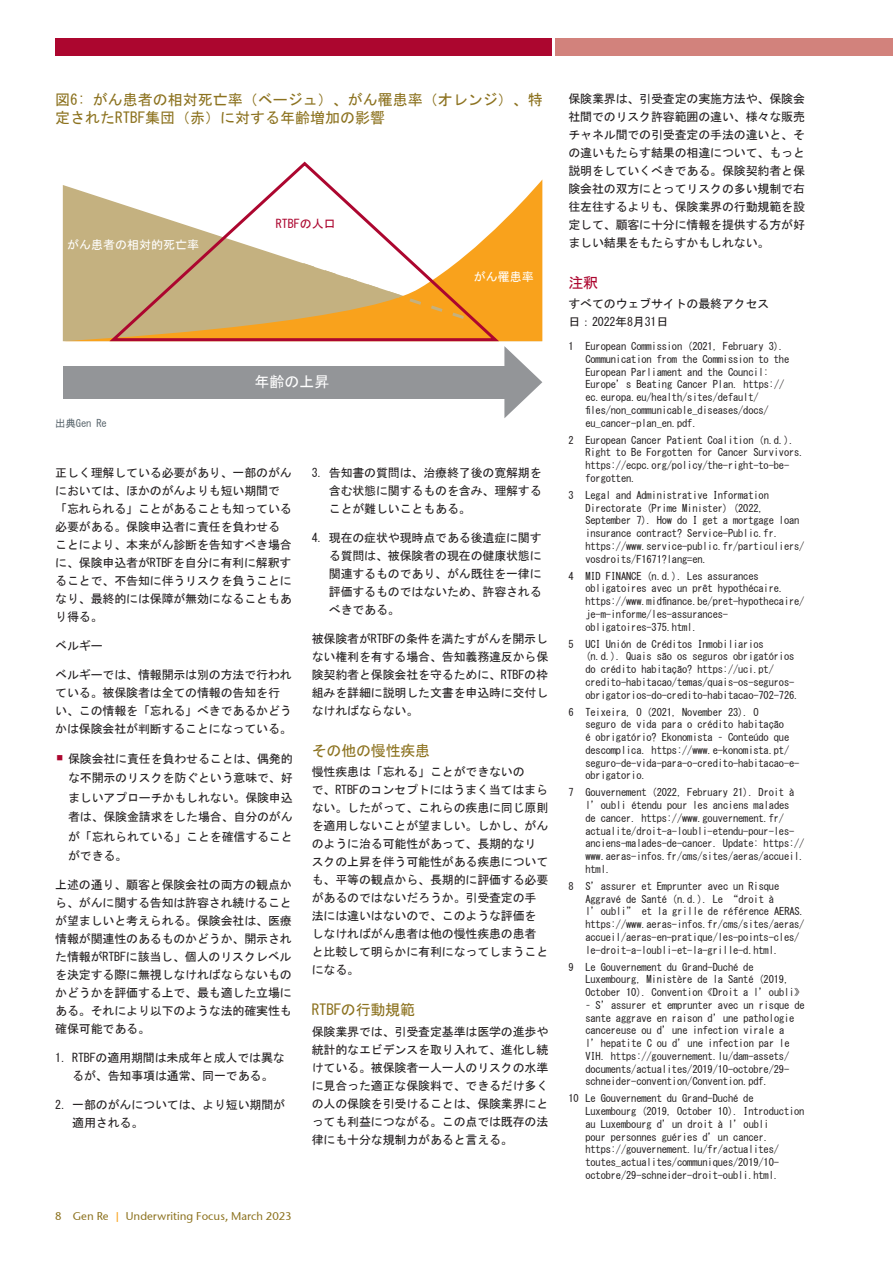
<style>
.page{position:relative;width:893px;height:1263px;background:#fff}
.page>*{position:absolute;margin:0;border:0;box-sizing:border-box;transform-origin:0 0}
.Diagramm-___Tabellen{font:15px/18px "MS Gothic";color:#8c721f}
.Artikel_Sub_Subheadl{font:15px "MS Gothic";letter-spacing:-.015em;color:#8c721f}
.Diagramm-___Tabellen-2{font:15px "MS Gothic";color:#fff}
.Artikel_Sub_Subheadl-2{font:15px "MS Gothic";color:#ac062f}
.Artikel_Fließtext{font:12px/18px "MS Gothic";letter-spacing:-.015em;color:#231f20;text-align:justify}
.Artikel_Fließtext_Au{font:12px/18px "MS Gothic";letter-spacing:-.015em;color:#231f20;text-align:justify}
.Diagramm-___Tabellen-3{font:12px "MS Gothic";color:#fff}
.Diagramm-___Tabellen-4{font:12px "MS Gothic";color:#ac062f}
.t1{font:11.25px "Stone Sans GC Re";color:#8c721f}
.Fußnote{font:10.5px/12.8px "MS Gothic";letter-spacing:-.015em;color:#231f20}
.Bildunterschrift{font:10.5px "MS Gothic";letter-spacing:-.015em;color:#5c686f}
.s1{color:#f9a21c}
</style>
<div class="page">
<div style="left:55px;top:38px;width:496px;height:17px;background:#ac062f"></div>
<div style="left:556px;top:38px;width:337px;height:17px;background:#d2827c"></div>
<div style="left:63px;top:366px;width:446px;height:32px;background:#939598"></div>
<svg style="left:504px;top:346px;width:38px;height:72px"></svg>
<svg style="left:63px;top:180px;width:479px;height:161px;background:#dfb264"></svg>
<svg style="left:109px;top:161px;width:394px;height:181px"></svg>
<svg style="left:299px;top:261px;width:168px;height:60px"></svg>
<p class="Diagramm-___Tabellen" style="left:55px;top:91px;width:489px">図6: がん患者の相対死亡率（ベージュ）、がん罹患率（オレンジ）、特定されたRTBF集団（赤）に対する年齢増加の影響</p>
<p class="Diagramm-___Tabellen-3" style="left:67px;top:238px;width:134px">がん患者の相対的死亡率</p>
<p class="Bildunterschrift" style="left:55px;top:418px;width:53px">出典Gen Re</p>
<p class="Diagramm-___Tabellen-4" style="left:276px;top:217px;width:61px">RTBFの人口</p>
<p class="Diagramm-___Tabellen-2" style="left:255px;top:374px;width:76px">年齢の上昇</p>
<p class="Diagramm-___Tabellen-3" style="left:474px;top:270px;width:61px">がん罹患率</p>
<p class="Artikel_Fließtext" style="left:55px;top:464px;width:238px;text-align:left">正しく理解している必要があり、一部のがんにおいては、ほかのがんよりも短い期間で「忘れられる」ことがあることも知っている必要がある。保険申込者に責任を負わせることにより、本来がん診断を告知すべき場合に、保険申込者がRTBFを自分に有利に解釈することで、不告知に伴うリスクを負うことになり、最終的には保障が無効になることもあり得る。</p>
<p class="Artikel_Fließtext" style="left:55px;top:636px;width:49px">ベルギー</p>
<p class="Artikel_Fließtext" style="left:55px;top:665px;width:238px;text-align:left">ベルギーでは、情報開示は別の方法で行われている。被保険者は全ての情報の告知を行い、この情報を「忘れる」べきであるかどうかは保険会社が判断することになっている。</p>
<p class="Artikel_Fließtext" style="left:68px;top:749px;width:226px;line-height:19.5px">保険会社に責任を負わせることは、偶発的な不開示のリスクを防ぐという意味で、好ましいアプローチかもしれない。保険申込者は、保険金請求をした場合、自分のがんが「忘れられている」ことを確信することができる。</p>
<p class="Artikel_Fließtext" style="left:55px;top:876px;width:238px">上述の通り、顧客と保険会社の両方の観点から、がんに関する告知は許容され続けることが望ましいと考えられる。保険会社は、医療情報が関連性のあるものかどうか、開示された情報がRTBFに該当し、個人のリスクレベルを決定する際に無視しなければならないものかどうかを評価する上で、最も適した立場にある。それにより以下のような法的確実性も確保可能である。</p>
<p class="Artikel_Fließtext_Au" style="left:55px;top:1049px;width:231px;text-align:center">1. RTBFの適用期間は未成年と成人では異なるが、告知事項は通常、同一である。</p>
<p class="Artikel_Fließtext_Au" style="left:72px;top:1095px;width:214px;text-indent:-17px">2. 一部のがんについては、より短い期間が適用される。</p>
<p class="Artikel_Fließtext_Au" style="left:329px;top:464px;width:214px;text-indent:-17px">3. 告知書の質問は、治療終了後の寛解期を含む状態に関するものを含み、理解することが難しいこともある。</p>
<p class="Artikel_Fließtext_Au" style="left:329px;top:528px;width:214px;text-indent:-17px">4. 現在の症状や現時点である後遺症に関する質問は、被保険者の現在の健康状態に関連するものであり、がん既往を一律に評価するものではないため、許容されるべきである。</p>
<p class="Artikel_Fließtext" style="left:312px;top:629px;width:238px">被保険者がRTBFの条件を満たすがんを開示しない権利を有する場合、告知義務違反から保険契約者と保険会社を守るために、RTBFの枠組みを詳細に説明した文書を申込時に交付しなければならない。</p>
<p class="Artikel_Sub_Subheadl" style="left:312px;top:743px;width:120px">その他の慢性疾患</p>
<p class="Artikel_Fließtext" style="left:312px;top:763px;width:238px;text-align:left">慢性疾患は「忘れる」ことができないの<br>で、RTBFのコンセプトにはうまく当てはまらない。したがって、これらの疾患に同じ原則を適用しないことが望ましい。しかし、がんのように治る可能性があって、長期的なリスクの上昇を伴う可能性がある疾患についても、平等の観点から、長期的に評価する必要があるのではないだろうか。引受査定の手法には違いはないので、このような評価をしなければがん患者は他の慢性疾患の患者と比較して明らかに有利になってしまうことになる。</p>
<p class="Artikel_Sub_Subheadl" style="left:312px;top:1002px;width:105px">RTBFの行動規範</p>
<p class="Artikel_Fließtext" style="left:312px;top:1023px;width:238px">保険業界では、引受査定基準は医学の進歩や統計的なエビデンスを取り入れて、進化し続けている。被保険者一人一人のリスクの水準に見合った適正な保険料で、できるだけ多くの人の保険を引受けることは、保険業界にとっても利益につながる。この点では既存の法律にも十分な規制力があると言える。</p>
<p class="t1" style="left:55px;top:1209px;width:238px">8 Gen Re <span class="s1">|</span> Underwriting Focus, March 2023</p>
<p class="Artikel_Fließtext" style="left:568px;top:89px;width:238px">保険業界は、引受査定の実施方法や、保険会社間でのリスク許容範囲の違い、様々な販売チャネル間での引受査定の手法の違いと、その違いもたらす結果の相違について、もっと説明をしていくべきである。保険契約者と保険会社の双方にとってリスクの多い規制で右往左往するよりも、保険業界の行動規範を設定して、顧客に十分に情報を提供する方が好ましい結果をもたらすかもしれない。</p>
<p class="Artikel_Sub_Subheadl-2" style="left:568px;top:275px;width:31px">注釈</p>
<p class="Artikel_Fließtext" style="left:568px;top:295px;width:203px">すべてのウェブサイトの最終アクセス日：2022年8月31日</p>
<p class="Fußnote" style="left:585px;top:340px;width:205px;text-indent:-17px">1 European Commission (2021, February 3).<br>Communication from the Commission to the European Parliament and the Council:<br>Europe’s Beating Cancer Plan. https:// ec.europa.eu/health/sites/default/ files/non_communicable_diseases/docs/ eu_cancer-plan_en.pdf.</p>
<p class="Fußnote" style="left:585px;top:433px;width:221px;text-indent:-17px">2 European Cancer Patient Coalition (n.d.).<br>Right to Be Forgotten for Cancer Survivors. https://ecpc.org/policy/the-right-to-be&shy;forgotten.</p>
<p class="Fußnote" style="left:585px;top:489px;width:221px;text-indent:-17px">3 Legal and Administrative Information Directorate (Prime Minister) (2022, September 7). How do I get a mortgage loan insurance contract? Service-Public.fr. https://www.service-public.fr/particuliers/ vosdroits/F1671?lang=en.</p>
<p class="Fußnote" style="left:585px;top:569px;width:221px;text-indent:-17px">4 MID FINANCE (n.d.). Les assurances obligatoires avec un prêt hypothécaire. https://www.midfinance.be/pret-hypothecaire/ je-m-informe/les-assurances&shy;obligatoires-375.html.</p>
<p class="Fußnote" style="left:585px;top:637px;width:216px;text-indent:-17px">5 UCI Unión de Créditos Inmobiliarios (n.d.). Quais são os seguros obrigatórios do crédito habitação? https://uci.pt/ credito-habitacao/temas/quais-os-seguros&shy;obrigatorios-do-credito-habitacao-702-726.</p>
<p class="Fußnote" style="left:585px;top:705px;width:216px;text-indent:-17px">6 Teixeira, O (2021, November 23). O<br>seguro de vida para o crédito habitação<br>é obrigatório? Ekonomista – Conteúdo que descomplica. https://www.e-konomista.pt/ seguro-de-vida-para-o-credito-habitacao-e&shy;obrigatorio.</p>
<p class="Fußnote" style="left:585px;top:786px;width:221px;text-indent:-17px">7 Gouvernement (2022, February 21). Droit à l’oubli étendu pour les anciens malades<br>de cancer. https://www.gouvernement.fr/ actualite/droit-a-loubli-etendu-pour-les&shy;anciens-malades-de-cancer. Update: https:// www.aeras-infos.fr/cms/sites/aeras/accueil. html.</p>
<p class="Fußnote" style="left:585px;top:880px;width:221px;text-indent:-17px">8 S’assurer et Emprunter avec un Risque Aggravé de Santé (n.d.). Le “droit à l’oubli” et la grille de référence AERAS. https://www.aeras-infos.fr/cms/sites/aeras/ accueil/aeras-en-pratique/les-points-cles/ le-droit-a-loubli-et-la-grille-d.html.</p>
<p class="Fußnote" style="left:585px;top:960px;width:216px;text-indent:-17px">9 Le Gouvernement du Grand-Duché de<br>Luxembourg, Ministère de la Santé (2019,<br>October 10). Convention «Droit a l’oubli»</p>
<p class="Fußnote" style="left:585px;top:999px;width:221px">– S’assurer et emprunter avec un risque de sante aggrave en raison d’une pathologie cancereuse ou d’une infection virale a l’hepatite C ou d’une infection par le VIH. https://gouvernement.lu/dam-assets/ documents/actualites/2019/10-octobre/29- schneider-convention/Convention.pdf.</p>
<p class="Fußnote" style="left:585px;top:1092px;width:221px;text-indent:-17px">10 Le Gouvernement du Grand-Duché de Luxembourg (2019, October 10). Introduction au Luxembourg d’un droit à l’oubli<br>pour personnes guéries d’un cancer. https://gouvernement.lu/fr/actualites/ toutes_actualites/communiques/2019/10- octobre/29-schneider-droit-oubli.html.</p>
</div>
